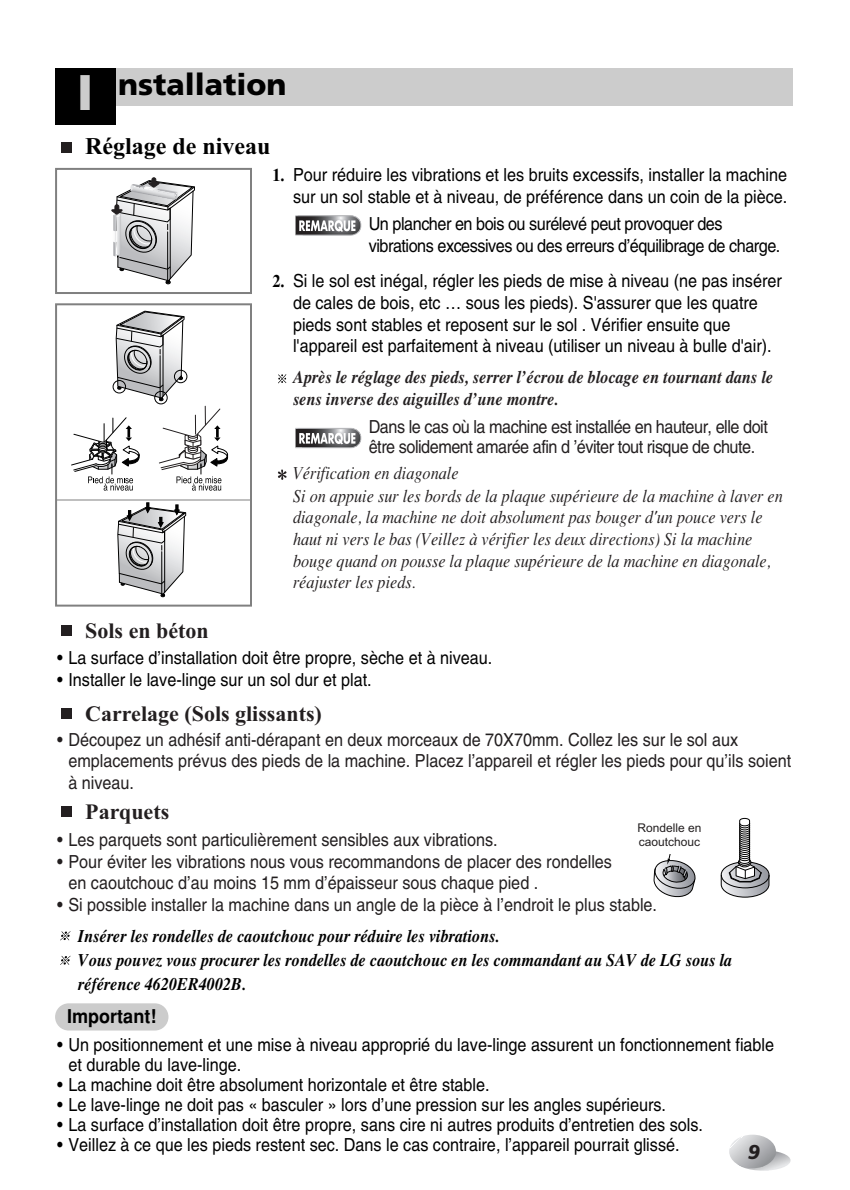
<style>
.page{position:relative;width:850px;height:1190px;background:#fff}
.page>*{position:absolute;margin:0;border:0;box-sizing:border-box;transform-origin:0 0}
.t1{font:900 50px "Frutiger";color:#ccc}
.t2{font:900 30px "Frutiger";color:#000}
.t3{font:700 24px "Times New Roman";color:#000}
.t4{font:700 22px "Times New Roman";color:#231f20}
.t5{font:italic 900 20px "Frutiger";color:#231f20}
.t6{font:700 19px "Helvetica";color:#000;scale:.95 1}
.t7{font:18px/21.6px "Helvetica";color:#000;scale:.9 1}
.t8{font:18px/21.6px "Helvetica";color:#231f20;scale:.9 1}
.t9{font:italic 18px/21.8px "Times";color:#231f20;scale:.9 1}
.t10{font:italic 700 18px/24px "Times";color:#000;scale:.9 1}
.t11{font:18px/20px "Helvetica";letter-spacing:-.03em;color:#231f20;scale:.9 1}
.t12{font:18px/21.6px "Helvetica";letter-spacing:-.03em;color:#000;scale:.9 1}
.t13{font:italic 700 18px/22.4px "Times";color:#231f20;scale:.9 1}
.t14{font:12px/14.4px "Arial";color:#231f20}
.s1{font-family:"Times";font-weight:700}
</style>
<div class="page">
<img style="left:278px;top:374px;width:9px;height:10px">
<img style="left:278px;top:469px;width:9px;height:11px">
<svg style="left:729px;top:1135px;width:62px;height:36px"></svg>
<svg style="left:111px;top:178px;width:84px;height:107px"></svg>
<div style="left:55px;top:168px;width:197px;height:126px;border:2px solid #808080"></div>
<svg style="left:70px;top:311px;width:158px;height:287px"></svg>
<div style="left:55px;top:303px;width:197px;height:304px;border:2px solid #808080"></div>
<hr style="left:56px;top:500px;width:195px;height:1px;background:#808080">
<svg style="left:295px;top:215px;width:67px;height:21px"></svg>
<svg style="left:295px;top:428px;width:67px;height:21px"></svg>
<div style="left:55px;top:1003px;width:113px;height:28px;background:#ccc;border-radius:14px"></div>
<svg style="left:653px;top:854px;width:43px;height:44px"></svg>
<svg style="left:721px;top:818px;width:49px;height:80px"></svg>
<div style="left:614px;top:821px;width:111px;height:32px;background:#fff"></div>
<div style="left:61px;top:142px;width:11px;height:10px;background:#231f20"></div>
<div style="left:61px;top:625px;width:11px;height:11px;background:#231f20"></div>
<div style="left:61px;top:709px;width:11px;height:10px;background:#231f20"></div>
<div style="left:61px;top:807px;width:11px;height:10px;background:#231f20"></div>
<svg style="left:60px;top:931px;width:11px;height:9px"></svg>
<svg style="left:60px;top:956px;width:11px;height:9px"></svg>
<div style="left:55px;top:68px;width:737px;height:37px;background:#ccc"></div>
<div style="left:55px;top:68px;width:60px;height:57px;background:#000"></div>
<h1 class="t1" style="left:77px;top:72px;width:18px">I</h1>
<h2 class="t2" style="left:118px;top:72px;width:170px">nstallation</h2>
<h3 class="t3" style="left:85px;top:138px;width:187px">Réglage de niveau</h3>
<p class="t4" style="left:85px;top:623px;width:125px">Sols en béton</p>
<p class="t7" style="left:273px;top:166px;width:573px;text-align:right"><span class="s1">1.</span> Pour réduire les vibrations et les bruits excessifs, installer la machine sur un sol stable et à niveau, de préférence dans un coin de la pièce.</p>
<p class="t12" style="left:369px;top:215px;width:459px">Un plancher en bois ou surélevé peut provoquer des vibrations excessives ou des erreurs d’équilibrage de charge.</p>
<p class="t7" style="left:293px;top:272px;width:545px;text-indent:-20px"><span class="s1">2.</span> Si le sol est inégal, régler les pieds de mise à niveau (ne pas insérer de cales de bois, etc … sous les pieds). S'assurer que les quatre pieds sont stables et reposent sur le sol . Vérifier ensuite que l'appareil est parfaitement à niveau (utiliser un niveau à bulle d'air).</p>
<p class="t13" style="left:293px;top:367px;width:535px">Après le réglage des pieds, serrer l’écrou de blocage en tournant dans le sens inverse des aiguilles d’une montre.</p>
<p class="t11" style="left:369px;top:419px;width:445px">Dans le cas où la machine est installée en hauteur, elle doit être solidement amarée afin d ’éviter tout risque de chute.</p>
<p class="t9" style="left:293px;top:464px;width:546px">Vérification en diagonale<br>Si on appuie sur les bords de la plaque supérieure de la machine à laver en diagonale, la machine ne doit absolument pas bouger d'un pouce vers le haut ni vers le bas (Veillez à vérifier les deux directions) Si la machine bouge quand on pousse la plaque supérieure de la machine en diagonale, réajuster les pieds.</p>
<p class="t7" style="left:57px;top:649px;width:485px">• La surface d’installation doit être propre, sèche et à niveau.</p>
<p class="t7" style="left:57px;top:670px;width:351px">• Installer le lave-linge sur un sol dur et plat.</p>
<p class="t4" style="left:85px;top:707px;width:238px">Carrelage (Sols glissants)</p>
<p class="t8" style="left:68px;top:730px;width:805px;text-indent:-11px">• Découpez un adhésif anti-dérapant en deux morceaux de 70X70mm. Collez les sur le sol aux emplacements prévus des pieds de la machine. Placez l’appareil et régler les pieds pour qu’ils soient à niveau.</p>
<p class="t4" style="left:85px;top:805px;width:85px">Parquets</p>
<p class="t14" style="left:637px;top:821px;width:66px">Rondelle en caoutchouc</p>
<p class="t8" style="left:57px;top:831px;width:491px">• Les parquets sont particulièrement sensibles aux vibrations.</p>
<p class="t8" style="left:68px;top:852px;width:606px;text-indent:-11px">• Pour éviter les vibrations nous vous recommandons de placer des rondelles en caoutchouc d’au moins 15 mm d’épaisseur sous chaque pied .</p>
<p class="t8" style="left:57px;top:895px;width:668px">• Si possible installer la machine dans un angle de la pièce à l’endroit le plus stable.</p>
<p class="t10" style="left:78px;top:926px;width:728px">Insérer les rondelles de caoutchouc pour réduire les vibrations.<br>Vous pouvez vous procurer les rondelles de caoutchouc en les commandant au SAV de LG sous la référence 4620ER4002B.</p>
<p class="t6" style="left:67px;top:1009px;width:95px">Important!</p>
<p class="t7" style="left:68px;top:1037px;width:786px;line-height:20px;text-indent:-11px">• Un positionnement et une mise à niveau approprié du lave-linge assurent un fonctionnement fiable et durable du lave-linge.</p>
<p class="t7" style="left:57px;top:1076px;width:482px">• La machine doit être absolument horizontale et être stable.</p>
<p class="t7" style="left:57px;top:1096px;width:678px">• Le lave-linge ne doit pas « basculer » lors d’une pression sur les angles supérieurs.</p>
<p class="t7" style="left:57px;top:1116px;width:719px">• La surface d’installation doit être propre, sans cire ni autres produits d’entretien des sols.</p>
<p class="t7" style="left:57px;top:1136px;width:693px">• Veillez à ce que les pieds restent sec. Dans le cas contraire, l’appareil pourrait glissé.</p>
<p class="t5" style="left:748px;top:1144px;width:14px">9</p>
</div>
